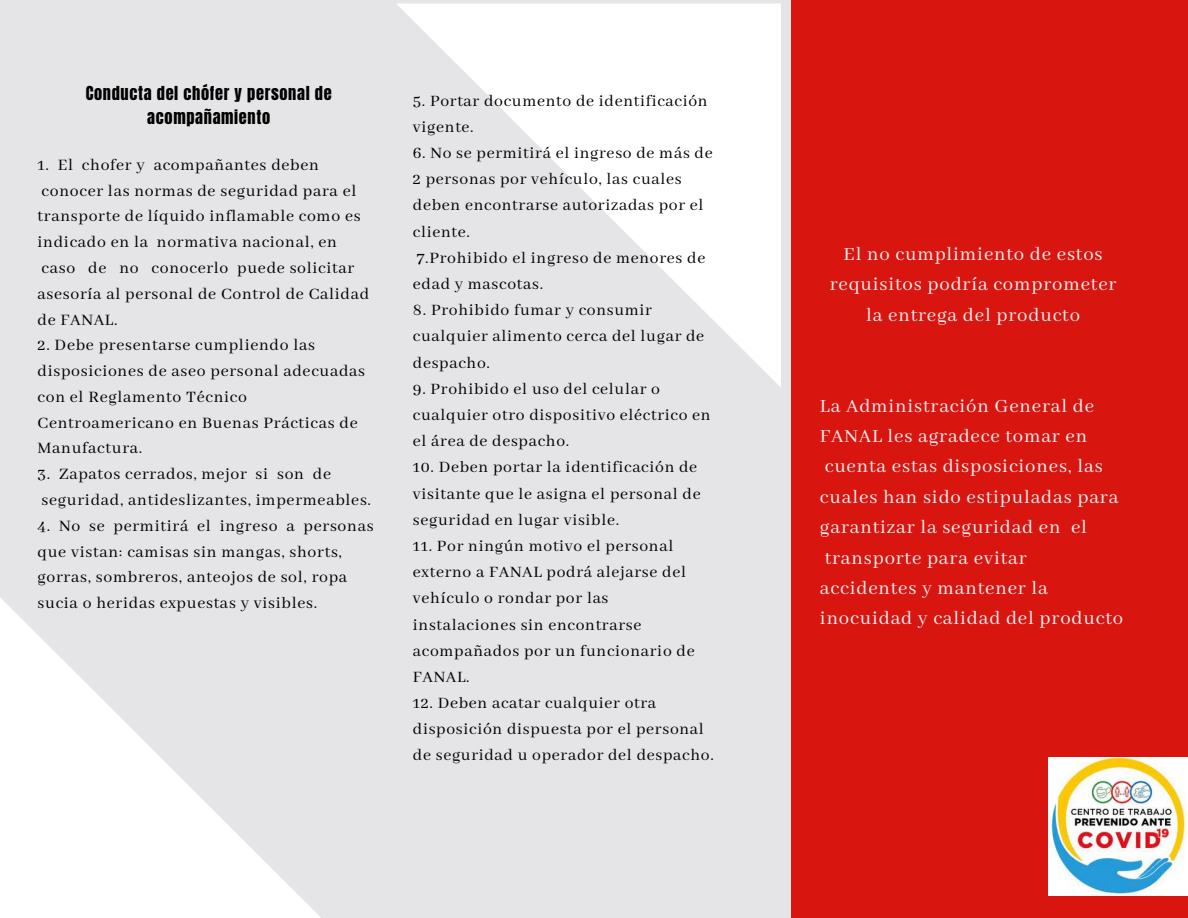
<style>
.page{position:relative;width:1188px;height:918px;background:#e5e5e7}
.page>*{position:absolute;margin:0;border:0;box-sizing:border-box;transform-origin:0 0}
.t1{font:20.7px/30.3px "Abhaya Libre";letter-spacing:.04em;color:#f1f0f0;text-align:center}
.t2{font:17.7px/25.8px "Abhaya Libre";letter-spacing:.04em;color:#000}
.t3{font:17.55px/26.2px "Abhaya Libre";letter-spacing:.04em;color:#000}
.t4{font:16.35px/23.9px "Anton";letter-spacing:.04em;color:#000;text-align:center}
</style>
<div class="page">
<svg style="left:0;top:598px;width:321px;height:320px;fill:#fafafb"></svg>
<svg style="left:397px;top:3px;width:384px;height:384px"></svg>
<div style="left:792px;top:0;width:396px;height:918px;background:#d91510"></div>
<img style="left:1048px;top:757px;width:140px;height:139px">
<p class="t4" style="left:86px;top:82px;width:247px">Conducta del chófer y personal de acompañamiento</p>
<p class="t2" style="left:38px;top:153px;width:333px">1. El chofer y acompañantes deben conocer las normas de seguridad para el transporte de líquido inflamable como es indicado en la normativa nacional, en caso de no conocerlo puede solicitar asesoría al personal de Control de Calidad de FANAL.</p>
<p class="t2" style="left:38px;top:333px;width:329px">2. Debe presentarse cumpliendo las disposiciones de aseo personal adecuadas con el Reglamento Técnico<br>Centroamericano en Buenas Prácticas de<br>Manufactura.</p>
<p class="t2" style="left:38px;top:462px;width:335px">3. Zapatos cerrados, mejor si son de seguridad, antideslizantes, impermeables.</p>
<p class="t2" style="left:38px;top:513px;width:338px">4. No se permitirá el ingreso a personas que vistan: camisas sin mangas, shorts, gorras, sombreros, anteojos de sol, ropa sucia o heridas expuestas y visibles.</p>
<p class="t3" style="left:413px;top:88px;width:296px">5. Portar documento de identificación vigente.</p>
<p class="t3" style="left:413px;top:140px;width:301px">6. No se permitirá el ingreso de más de<br>2 personas por vehículo, las cuales deben encontrarse autorizadas por el cliente.</p>
<p class="t3" style="left:413px;top:245px;width:294px">7.Prohibido el ingreso de menores de edad y mascotas.</p>
<p class="t3" style="left:413px;top:298px;width:293px">8. Prohibido fumar y consumir cualquier alimento cerca del lugar de despacho.</p>
<p class="t3" style="left:413px;top:376px;width:299px">9. Prohibido el uso del celular o cualquier otro dispositivo eléctrico en el área de despacho.</p>
<p class="t3" style="left:413px;top:455px;width:289px">10. Deben portar la identificación de visitante que le asigna el personal de seguridad en lugar visible.</p>
<p class="t3" style="left:413px;top:533px;width:283px">11. Por ningún motivo el personal externo a FANAL podrá alejarse del vehículo o rondar por las instalaciones sin encontrarse acompañados por un funcionario de<br>FANAL.</p>
<p class="t3" style="left:413px;top:691px;width:302px">12. Deben acatar cualquier otra disposición dispuesta por el personal de seguridad u operador del despacho.</p>
<p class="t1" style="left:830px;top:239px;width:288px">El no cumplimiento de estos requisitos podría comprometer la entrega del producto</p>
<p class="t1" style="left:820px;top:391px;width:305px;text-align:left">La Administración General de<br>FANAL les agradece tomar en cuenta estas disposiciones, las cuales han sido estipuladas para garantizar la seguridad en el transporte para evitar accidentes y mantener la inocuidad y calidad del producto</p>
</div>
